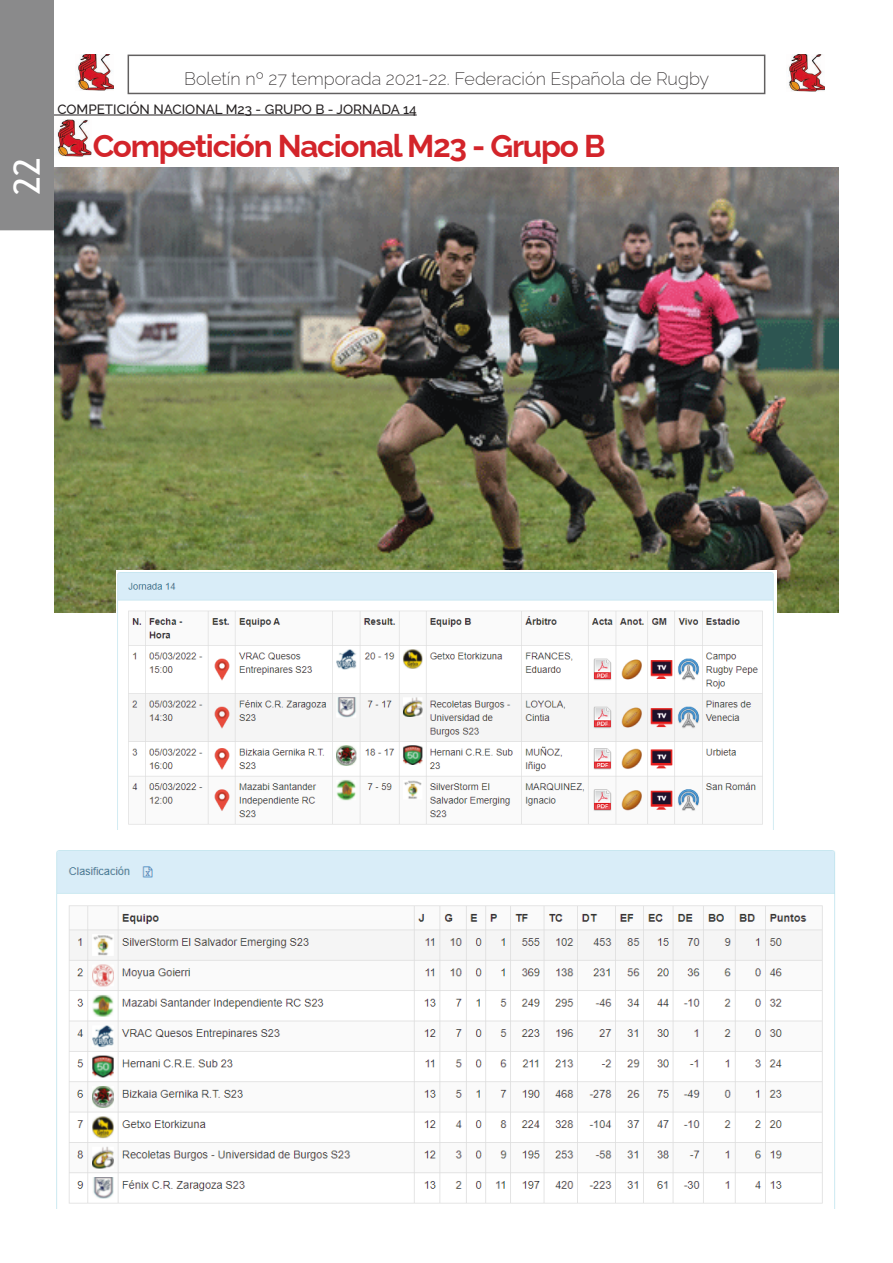
<style>
.page{position:relative;width:893px;height:1263px;background:#fff}
.page>*{position:absolute;margin:0;border:0;box-sizing:border-box;transform-origin:0 0}
.t1{font:36px "Trebuchet MS";color:#fff}
.t2{font:700 31.5px "Raleway";letter-spacing:-.04em;color:#d3242a}
.t3{font:200 18px "Raleway";color:#231f20}
.t4{font:500 13.5px "Raleway";color:#231f20}
</style>
<div class="page">
<img style="left:788px;top:55px;width:36px;height:36px">
<img style="left:77px;top:54px;width:36px;height:37px">
<div style="left:0;top:0;width:54px;height:230px;background:#8a8a8b"></div>
<img style="left:54px;top:167px;width:785px;height:445px">
<img style="left:57px;top:120px;width:34px;height:37px">
<hr style="left:54px;top:115px;width:363px;height:1px;background:#231f20">
<img style="left:117px;top:571px;width:659px;height:258px">
<img style="left:56px;top:850px;width:779px;height:359px">
<h1 class="t1" style="left:4px;top:195px;width:39px;rotate:-90deg">22</h1>
<p class="t3" style="left:184px;top:64px;width:527px">Boletín nº 27 temporada 2021-22. Federación Española de Rugby</p>
<p class="t4" style="left:57px;top:98px;width:361px">COMPETICIÓN NACIONAL M23 - GRUPO B - JORNADA 14</p>
<p class="t2" style="left:93px;top:121px;width:514px">Competición Nacional M23 - Grupo B</p>
</div>
